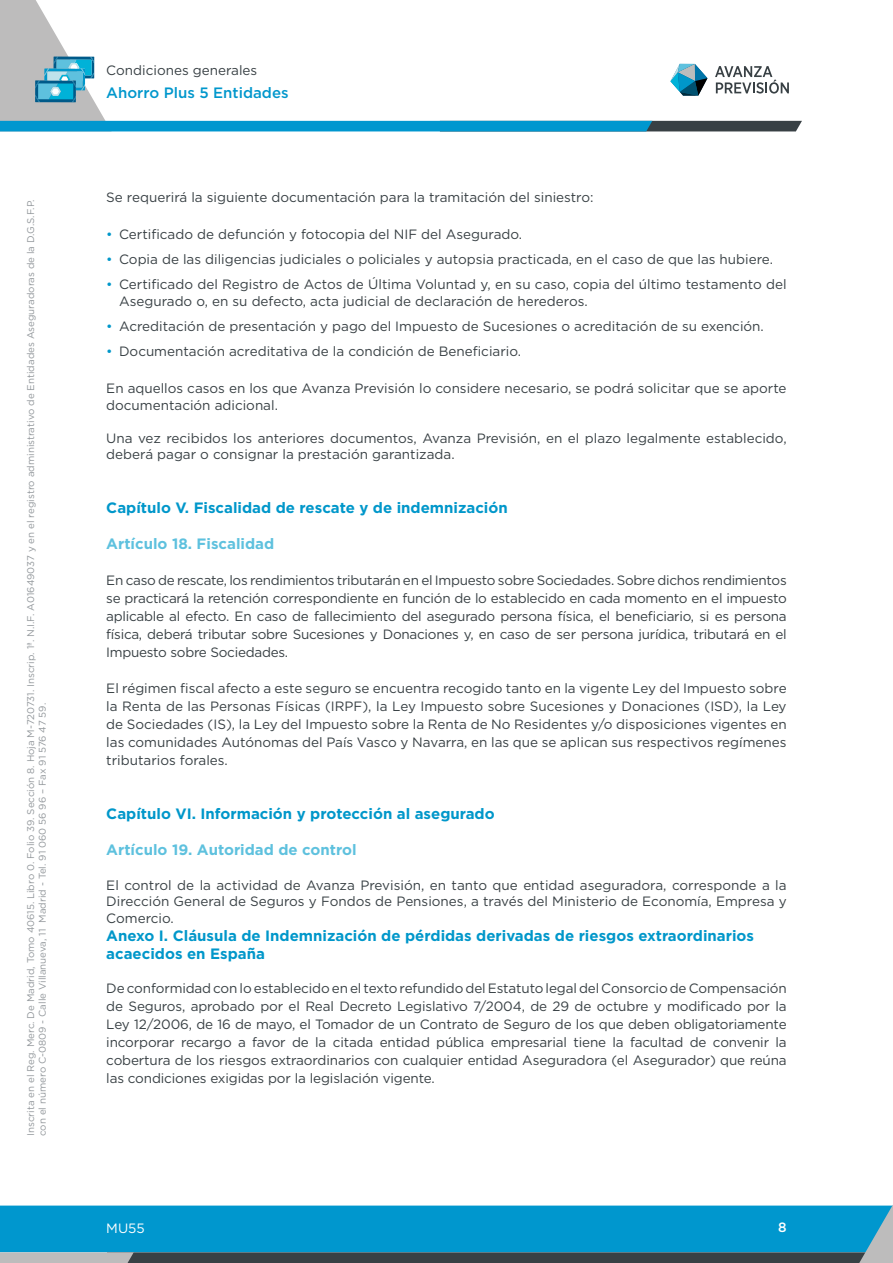
<style>
.page{position:relative;width:893px;height:1263px;background:#fff}
.page>*{position:absolute;margin:0;border:0;box-sizing:border-box;transform-origin:0 0}
.t1{font:700 15px/18px "Gotham";color:#0097ca}
.t2{font:700 15px "Gotham";color:#5ec1de}
.t3{font:500 15px "Gotham";color:#0097cc}
.t4{font:13.5px/18px "Gotham";color:#384044;text-align:justify}
.t5{font:13.5px "Gotham";color:#fff}
.t6{font:500 13.5px "Gotham";color:#fff}
.t7{font:9.75px/11.7px "Gotham";color:#92979b}
.s1{color:#0097ca}
</style>
<div class="page">
<svg style="left:0;top:1205px;width:893px;height:58px;background:#148db9"></svg>
<svg style="left:0;top:0;width:802px;height:131px"></svg>
<p class="t7" style="left:25px;top:1136px;width:938px;rotate:-90deg">Inscrita en el Reg. Merc. De Madrid, Tomo 40615. Libro 0. Folio 39. Sección 8. Hoja M-720731. Inscrip. 1ª. N.I.F. A01649037 y en el registro administrativo de Entidades Aseguradoras de la D.G.S.F.P. con el número C-0809 - Calle Villanueva, 11 Madrid - Tel. 91 060 56 96 – Fax 91 576 47 59.</p>
<p class="t4" style="left:106px;top:61px;width:152px">Condiciones generales</p>
<p class="t3" style="left:106px;top:83px;width:184px">Ahorro Plus 5 Entidades</p>
<p class="t4" style="left:106px;top:188px;width:489px">Se requerirá la siguiente documentación para la tramitación del siniestro:</p>
<p class="t4" style="left:106px;top:225px;width:417px"><span class="s1">•</span> Certificado de defunción y fotocopia del NIF del Asegurado.</p>
<p class="t4" style="left:106px;top:250px;width:668px"><span class="s1">•</span> Copia de las diligencias judiciales o policiales y autopsia practicada, en el caso de que las hubiere.</p>
<p class="t4" style="left:119px;top:276px;width:669px;line-height:16.5px;text-indent:-13px"><span class="s1">•</span> Certificado del Registro de Actos de Última Voluntad y, en su caso, copia del último testamento del<br>Asegurado o, en su defecto, acta judicial de declaración de herederos.</p>
<p class="t4" style="left:106px;top:317px;width:659px"><span class="s1">•</span> Acreditación de presentación y pago del Impuesto de Sucesiones o acreditación de su exención.</p>
<p class="t4" style="left:106px;top:342px;width:416px"><span class="s1">•</span> Documentación acreditativa de la condición de Beneficiario.</p>
<p class="t4" style="left:106px;top:380px;width:682px;line-height:16.5px">En aquellos casos en los que Avanza Previsión lo considere necesario, se podrá solicitar que se aporte documentación adicional.</p>
<p class="t4" style="left:106px;top:429px;width:682px;line-height:16.5px">Una vez recibidos los anteriores documentos, Avanza Previsión, en el plazo legalmente establecido, deberá pagar o consignar la prestación garantizada.</p>
<p class="t1" style="left:106px;top:499px;width:403px">Capítulo V. Fiscalidad de rescate y de indemnización</p>
<p class="t2" style="left:106px;top:534px;width:169px">Artículo 18. Fiscalidad</p>
<p class="t4" style="left:106px;top:571px;width:682px">En caso de rescate, los rendimientos tributarán en el Impuesto sobre Sociedades. Sobre dichos rendimientos se practicará la retención correspondiente en función de lo establecido en cada momento en el impuesto aplicable al efecto. En caso de fallecimiento del asegurado persona física, el beneficiario, si es persona física, deberá tributar sobre Sucesiones y Donaciones y, en caso de ser persona jurídica, tributará en el Impuesto sobre Sociedades.</p>
<p class="t4" style="left:106px;top:679px;width:682px">El régimen fiscal afecto a este seguro se encuentra recogido tanto en la vigente Ley del Impuesto sobre la Renta de las Personas Físicas (IRPF), la Ley Impuesto sobre Sucesiones y Donaciones (ISD), la Ley de Sociedades (IS), la Ley del Impuesto sobre la Renta de No Residentes y/o disposiciones vigentes en las comunidades Autónomas del País Vasco y Navarra, en las que se aplican sus respectivos regímenes tributarios forales.</p>
<p class="t1" style="left:106px;top:805px;width:390px">Capítulo VI. Información y protección al asegurado</p>
<p class="t2" style="left:106px;top:840px;width:252px">Artículo 19. Autoridad de control</p>
<p class="t4" style="left:106px;top:876px;width:682px;line-height:16.5px">El control de la actividad de Avanza Previsión, en tanto que entidad aseguradora, corresponde a la Dirección General de Seguros y Fondos de Pensiones, a través del Ministerio de Economía, Empresa y Comercio.</p>
<p class="t1" style="left:106px;top:926px;width:649px">Anexo I. Cláusula de Indemnización de pérdidas derivadas de riesgos extraordinarios acaecidos en España</p>
<p class="t4" style="left:106px;top:979px;width:682px">De conformidad con lo establecido en el texto refundido del Estatuto legal del Consorcio de Compensación de Seguros, aprobado por el Real Decreto Legislativo 7/2004, de 29 de octubre y modificado por la Ley 12/2006, de 16 de mayo, el Tomador de un Contrato de Seguro de los que deben obligatoriamente incorporar recargo a favor de la citada entidad pública empresarial tiene la facultad de convenir la cobertura de los riesgos extraordinarios con cualquier entidad Aseguradora (el Asegurador) que reúna las condiciones exigidas por la legislación vigente.</p>
<p class="t5" style="left:106px;top:1219px;width:40px">MU55</p>
<p class="t6" style="left:778px;top:1218px;width:10px">8</p>
</div>
